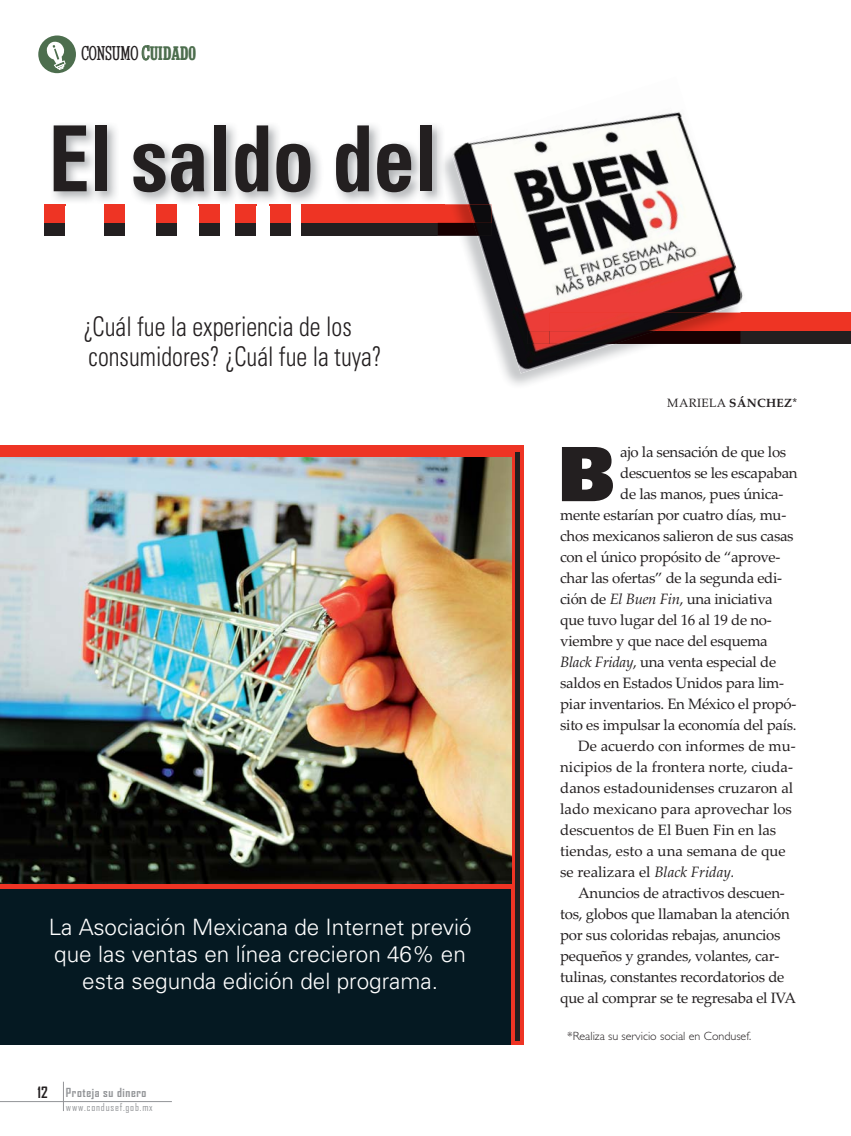
<style>
.page{position:relative;width:851px;height:1136px;background:#fff}
.page>*{position:absolute;margin:0;border:0;box-sizing:border-box;transform-origin:0 0}
.t1{font:700 condensed 91.5px "Univers";color:#231f20;scale:.9 1}
.t2{font:900 75px "Univers LT";color:#231f20}
.t3{font:300 condensed 27px/30px "Univers LT";color:#231f20;scale:.9 1}
.t4{font:300 22.5px/27px "Univers CE";color:#fff;text-align:center}
.t5{font:500 18px "Quarter";color:#231f20}
.t6{font:15px "Palatino Linotype";letter-spacing:-.02em;color:#231f20}
.t7{font:15px "Palatino Linotype";color:#231f20}
.t8{font:700 15px "Agency FB";color:#231f20}
.t9{font:300 12px "Gill Sans";color:#231f20}
.t10{font:700 12px "Agency FB";letter-spacing:.05em;color:#939598}
.t11{font:700 12px "Palatino";letter-spacing:.03em;color:#231f20}
.t12{font:10.5px "Agency FB";letter-spacing:.075em;color:#939598}
.s1{color:#4d6e4e}
.s2{font-weight:700;color:#4d6e4e}
.s3{font-weight:400}
.s4{font-style:italic}
</style>
<div class="page">
<div style="left:151px;top:1090px;width:7px;height:7px;border:1px solid #fff;border-radius:50%"></div>
<div style="left:165px;top:1090px;width:7px;height:7px;border:1px solid #fff;border-radius:50%"></div>
<div style="left:158px;top:1090px;width:7px;height:7px;border:1px solid #fff;border-radius:50%"></div>
<svg style="left:63px;top:1081px;width:1px;height:29px"></svg>
<hr style="left:0;top:1101px;width:172px;height:1px;background:#939598">
<div style="left:301px;top:204px;width:190px;height:31px;background:#ee3424"></div>
<div style="left:301px;top:223px;width:190px;height:12px;background:#231f20"></div>
<div style="left:270px;top:204px;width:20px;height:31px;background:#ee3424"></div>
<div style="left:270px;top:223px;width:20px;height:12px;background:#231f20"></div>
<div style="left:236px;top:204px;width:20px;height:31px;background:#ee3424"></div>
<div style="left:236px;top:223px;width:20px;height:12px;background:#231f20"></div>
<div style="left:199px;top:204px;width:20px;height:31px;background:#ee3424"></div>
<div style="left:199px;top:223px;width:20px;height:12px;background:#231f20"></div>
<div style="left:156px;top:204px;width:21px;height:31px;background:#ee3424"></div>
<div style="left:156px;top:223px;width:21px;height:12px;background:#231f20"></div>
<div style="left:104px;top:204px;width:21px;height:31px;background:#ee3424"></div>
<div style="left:104px;top:223px;width:21px;height:12px;background:#231f20"></div>
<div style="left:45px;top:204px;width:20px;height:31px;background:#ee3424"></div>
<div style="left:45px;top:223px;width:20px;height:12px;background:#231f20"></div>
<div style="left:0;top:445px;width:515px;height:599px;background:#051922"></div>
<img style="left:53px;top:125px;width:385px;height:80px">
<img style="left:301px;top:204px;width:137px;height:1px">
<svg style="left:270px;top:204px;width:20px;height:1px"></svg>
<svg style="left:236px;top:204px;width:20px;height:1px"></svg>
<svg style="left:199px;top:204px;width:20px;height:1px"></svg>
<svg style="left:156px;top:204px;width:21px;height:1px"></svg>
<svg style="left:104px;top:204px;width:21px;height:1px"></svg>
<svg style="left:53px;top:204px;width:12px;height:1px"></svg>
<div style="left:549px;top:313px;width:301px;height:31px;background:#ee3424"></div>
<div style="left:527px;top:331px;width:323px;height:13px;background:#231f20"></div>
<img style="left:438px;top:128px;width:122px;height:257px">
<img style="left:438px;top:204px;width:11px;height:19px">
<img style="left:438px;top:223px;width:11px;height:12px">
<img style="left:449px;top:117px;width:291px;height:256px">
<img style="left:467px;top:204px;width:24px;height:19px">
<img style="left:473px;top:223px;width:18px;height:12px">
<img style="left:549px;top:313px;width:164px;height:18px">
<img style="left:527px;top:331px;width:22px;height:13px">
<img style="left:549px;top:331px;width:106px;height:13px">
<div style="left:511px;top:445px;width:13px;height:599px;background:#ee3424"></div>
<div style="left:515px;top:452px;width:5px;height:588px;background:#231f20"></div>
<img style="left:0;top:457px;width:511px;height:426px">
<div style="left:0;top:883px;width:514px;height:5px;background:#ee3424"></div>
<div style="left:0;top:445px;width:514px;height:12px;background:#ee3424"></div>
<svg style="left:141px;top:45px;width:9px;height:16px"></svg>
<div style="left:38px;top:35px;width:38px;height:38px;background:#4d6e4e;border-radius:50%"></div>
<svg style="left:46px;top:41px;width:20px;height:29px"></svg>
<p class="t5" style="left:81px;top:43px;width:116px">CONSUMO <span class="s1">C</span><span class="s2">UIDADO</span></p>
<h1 class="t1" style="left:48px;top:125px;width:434px">El saldo del</h1>
<h3 class="t3" style="left:83px;top:311px;width:333px">¿Cuál fue la experiencia de los consumidores? ¿Cuál fue la tuya?</h3>
<h3 class="t4" style="left:49px;top:915px;width:424px">La Asociación Mexicana de Internet previó que las ventas en línea crecieron 46% en esta segunda edición del programa.</h3>
<p class="t8" style="left:37px;top:1083px;width:12px">12</p>
<p class="t10" style="left:66px;top:1085px;width:82px">Proteja su dinero</p>
<p class="t12" style="left:66px;top:1102px;width:88px">www.condusef.gob.mx</p>
<p class="t11" style="left:667px;top:398px;width:132px"><span class="s3">MARIELA</span> SÁNCHEZ*</p>
<p class="t6" style="left:620px;top:445px;width:167px">ajo la sensación de que los</p>
<p class="t6" style="left:620px;top:466px;width:179px">descuentos se les escapaban</p>
<p class="t6" style="left:620px;top:487px;width:165px">de las manos, pues única-</p>
<p class="t6" style="left:560px;top:508px;width:228px">mente estarían por cuatro días, mu-</p>
<p class="t6" style="left:560px;top:529px;width:235px">chos mexicanos salieron de sus casas</p>
<p class="t6" style="left:560px;top:550px;width:221px">con el único propósito de “aprove-</p>
<p class="t6" style="left:560px;top:571px;width:223px">char las ofertas” de la segunda edi-</p>
<p class="t6" style="left:560px;top:592px;width:214px">ción de <span class="s4">El Buen Fin</span>, una iniciativa</p>
<p class="t6" style="left:560px;top:613px;width:213px">que tuvo lugar del 16 al 19 de no-</p>
<p class="t6" style="left:560px;top:634px;width:209px">viembre y que nace del esquema</p>
<p class="t6" style="left:560px;top:655px;width:217px"><span class="s4">Black Friday</span>, una venta especial de</p>
<p class="t6" style="left:560px;top:676px;width:225px">saldos en Estados Unidos para lim-</p>
<p class="t6" style="left:560px;top:697px;width:238px">piar inventarios. En México el propó-</p>
<p class="t6" style="left:560px;top:718px;width:238px">sito es impulsar la economía del país.</p>
<p class="t7" style="left:578px;top:739px;width:219px">De acuerdo con informes de mu-</p>
<p class="t7" style="left:560px;top:760px;width:234px">nicipios de la frontera norte, ciuda-</p>
<p class="t7" style="left:560px;top:781px;width:234px">danos estadounidenses cruzaron al</p>
<p class="t7" style="left:560px;top:802px;width:233px">lado mexicano para aprovechar los</p>
<p class="t7" style="left:560px;top:823px;width:217px">descuentos de El Buen Fin en las</p>
<p class="t7" style="left:560px;top:844px;width:227px">tiendas, esto a una semana de que</p>
<p class="t7" style="left:560px;top:865px;width:176px">se realizara el <span class="s4">Black Friday.</span></p>
<p class="t6" style="left:578px;top:886px;width:208px">Anuncios de atractivos descuen-</p>
<p class="t6" style="left:560px;top:907px;width:231px">tos, globos que llamaban la atención</p>
<p class="t6" style="left:560px;top:928px;width:222px">por sus coloridas rebajas, anuncios</p>
<p class="t6" style="left:560px;top:949px;width:221px">pequeños y grandes, volantes, car-</p>
<p class="t6" style="left:560px;top:970px;width:226px">tulinas, constantes recordatorios de</p>
<p class="t6" style="left:560px;top:991px;width:237px">que al comprar se te regresaba el IVA</p>
<p class="t9" style="left:567px;top:1031px;width:186px">*Realiza su servicio social en Condusef.</p>
<h2 class="t2" style="left:558px;top:425px;width:58px">B</h2>
</div>
